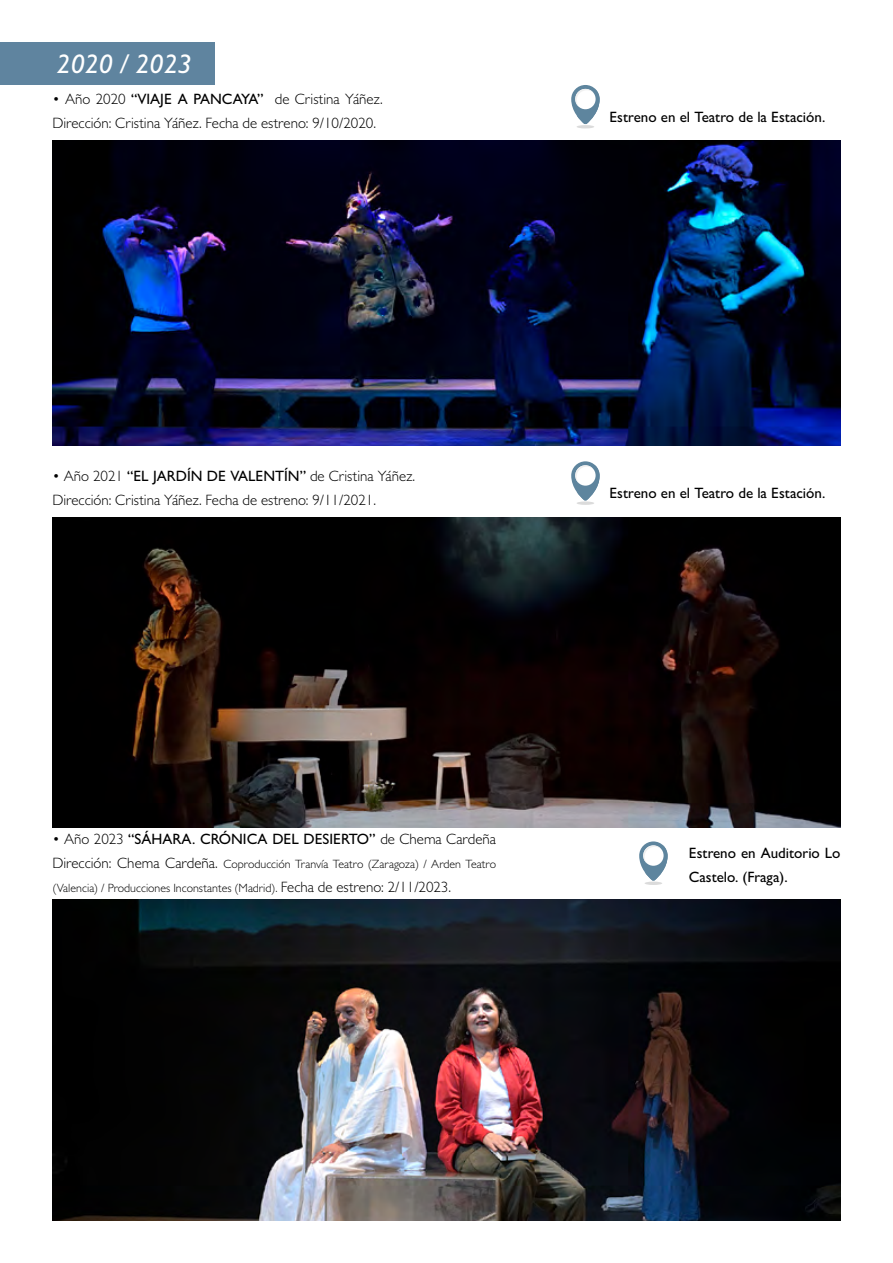
<style>
.page{position:relative;width:893px;height:1263px;background:#fff}
.page>*{position:absolute;margin:0;border:0;box-sizing:border-box;transform-origin:0 0}
.t1{font:italic 500 27px "Gill Sans";color:#fff}
.t2{font:300 15px/24px "Gill Sans";color:#000}
.t3{font:500 15px/24px "Gill Sans";color:#000}
.t4{font:300 12px/24px "Gill Sans";color:#000}
.s1{font-weight:500}
.s2{font-weight:300}
.s3{font-size:15px}
</style>
<div class="page">
<img style="left:52px;top:141px;width:788px;height:305px">
<img style="left:52px;top:517px;width:788px;height:310px">
<img style="left:52px;top:899px;width:788px;height:321px">
<div style="left:0;top:43px;width:214px;height:42px;background:#5f849f"></div>
<hr style="left:577px;top:125px;width:17px;height:3px;background:#dbdbdb;border-radius:50%">
<svg style="left:571px;top:85px;width:29px;height:39px"></svg>
<svg style="left:577px;top:501px;width:17px;height:4px"></svg>
<svg style="left:571px;top:461px;width:29px;height:40px"></svg>
<svg style="left:645px;top:881px;width:17px;height:4px"></svg>
<svg style="left:639px;top:841px;width:29px;height:40px"></svg>
<h1 class="t1" style="left:57px;top:48px;width:137px">2020 / 2023</h1>
<p class="t2" style="left:52px;top:87px;width:332px">• Año 2020 <span class="s1">“VIAJE A PANCAYA”</span> de Cristina Yáñez.<br>Dirección: Cristina Yáñez. Fecha de estreno: 9/10/2020.</p>
<p class="t3" style="left:609px;top:104px;width:217px">Estreno en el Teatro de la Estación.</p>
<p class="t2" style="left:52px;top:463px;width:364px">• Año 2021 <span class="s1">“EL JARDÍN DE VALENTÍN”</span> de Cristina Yáñez.<br>Dirección: Cristina Yáñez. Fecha de estreno: 9/11/2021.</p>
<p class="t3" style="left:609px;top:481px;width:217px">Estreno en el Teatro de la Estación.</p>
<p class="t3" style="left:52px;top:827px;width:445px"><span class="s2">• Año 2023</span> “SÁHARA. CRÓNICA DEL DESIERTO” <span class="s2">de Chema Cardeña</span></p>
<p class="t4" style="left:52px;top:852px;width:445px"><span class="s3">Dirección: Chema Cardeña.</span> Coproducción Tranvía Teatro (Zaragoza) / Arden Teatro (Valencia) / Producciones Inconstantes (Madrid). <span class="s3">Fecha de estreno: 2/11/2023.</span></p>
<p class="t3" style="left:689px;top:840px;width:153px">Estreno en Auditorio Lo<br>Castelo. (Fraga).</p>
</div>
